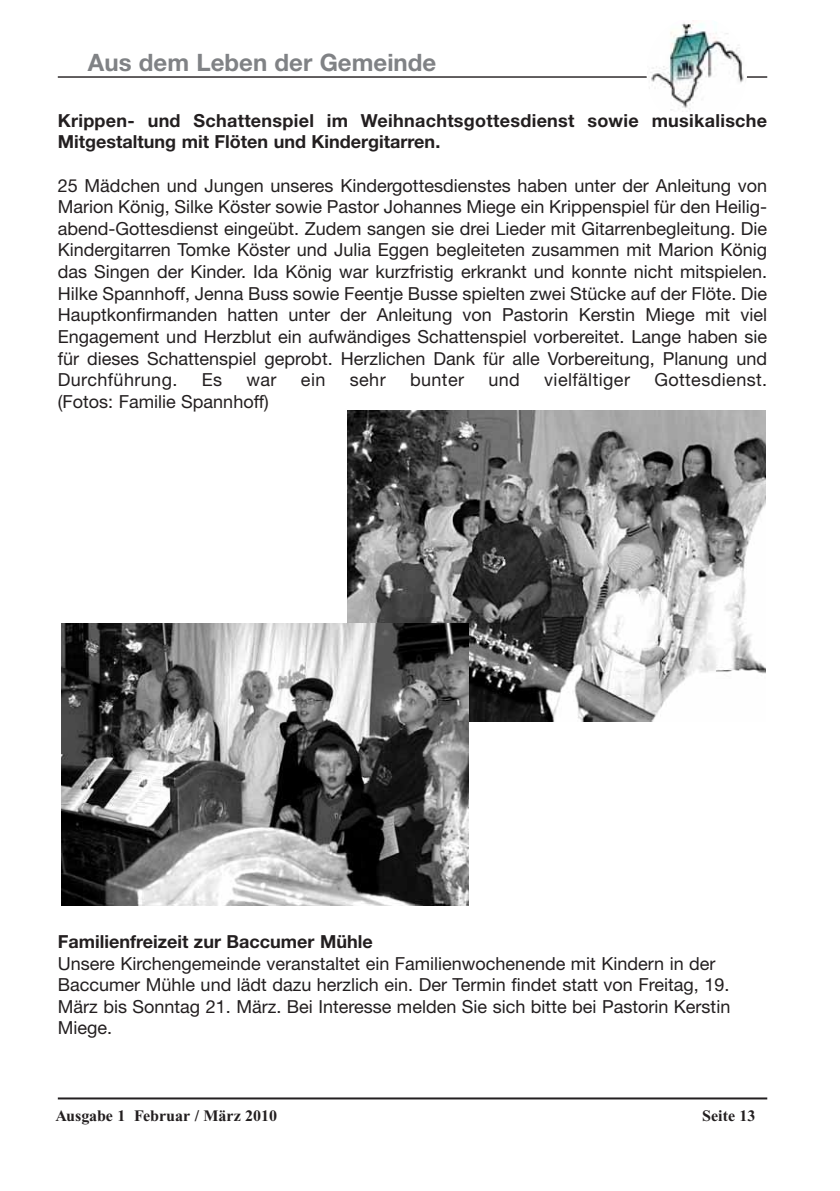
<style>
.page{position:relative;width:840px;height:1191px;background:#fff}
.page>*{position:absolute;margin:0;border:0;box-sizing:border-box;transform-origin:0 0}
.t1{font:700 24px "Helvetica Neue";color:#808285}
.t2{font:18px/21.6px "Helvetica Neue";color:#231f20;text-align:justify}
.t3{font:700 18px/21.6px "Helvetica Neue";color:#231f20}
.t4{font:18px "Helvetica Neue";letter-spacing:.02em;color:#231f20}
.t5{font:700 16px "Times New Roman";color:#231f20}
</style>
<div class="page">
<hr style="left:58px;top:76px;width:708px;height:2px;background:#231f20">
<div style="left:646px;top:17px;width:100px;height:111px;background:#fff;border-radius:50%"></div>
<img style="left:649px;top:23px;width:95px;height:89px">
<hr style="left:58px;top:1097px;width:708px;height:2px;background:#231f20">
<img style="left:347px;top:410px;width:418px;height:311px">
<img style="left:61px;top:623px;width:407px;height:282px">
<h1 class="t1" style="left:88px;top:54px;width:349px">Aus dem Leben der Gemeinde</h1>
<p class="t3" style="left:58px;top:111px;width:710px">Krippen- und Schattenspiel im Weihnachtsgottesdienst sowie musikalische<br>Mitgestaltung mit Flöten und Kindergitarren.</p>
<p class="t2" style="left:58px;top:176px;width:710px">25 Mädchen und Jungen unseres Kindergottesdienstes haben unter der Anleitung von Marion König, Silke Köster sowie Pastor Johannes Miege ein Krippenspiel für den Heilig&shy;abend-Gottesdienst eingeübt. Zudem sangen sie drei Lieder mit Gitarrenbegleitung. Die Kindergitarren Tomke Köster und Julia Eggen begleiteten zusammen mit Marion König das Singen der Kinder. Ida König war kurzfristig erkrankt und konnte nicht mitspielen.<br>Hilke Spannhoff, Jenna Buss sowie Feentje Busse spielten zwei Stücke auf der Flöte. Die Hauptkonfirmanden hatten unter der Anleitung von Pastorin Kerstin Miege mit viel Engagement und Herzblut ein aufwändiges Schattenspiel vorbereitet. Lange haben sie für dieses Schattenspiel geprobt. Herzlichen Dank für alle Vorbereitung, Planung und Durchführung.</p>
<p class="t2" style="left:202px;top:371px;width:22px">Es</p>
<p class="t2" style="left:246px;top:371px;width:32px">war</p>
<p class="t2" style="left:301px;top:371px;width:26px">ein</p>
<p class="t2" style="left:349px;top:371px;width:37px">sehr</p>
<p class="t2" style="left:410px;top:371px;width:56px">bunter</p>
<p class="t2" style="left:488px;top:371px;width:33px">und</p>
<p class="t4" style="left:544px;top:373px;width:87px">vielfältiger</p>
<p class="t4" style="left:654px;top:373px;width:114px">Gottesdienst.</p>
<p class="t2" style="left:58px;top:392px;width:212px">(Fotos: Familie Spannhoff)</p>
<p class="t3" style="left:58px;top:932px;width:316px">Familienfreizeit zur Baccumer Mühle</p>
<p class="t2" style="left:58px;top:954px;width:673px;text-align:left">Unsere Kirchengemeinde veranstaltet ein Familienwochenende mit Kindern in der Baccumer Mühle und lädt dazu herzlich ein. Der Termin findet statt von Freitag, 19.<br>März bis Sonntag 21. März. Bei Interesse melden Sie sich bitte bei Pastorin Kerstin Miege.</p>
<p class="t5" style="left:55px;top:1110px;width:223px">Ausgabe 1 Februar / März 2010</p>
<p class="t5" style="left:701px;top:1110px;width:55px">Seite 13</p>
</div>
